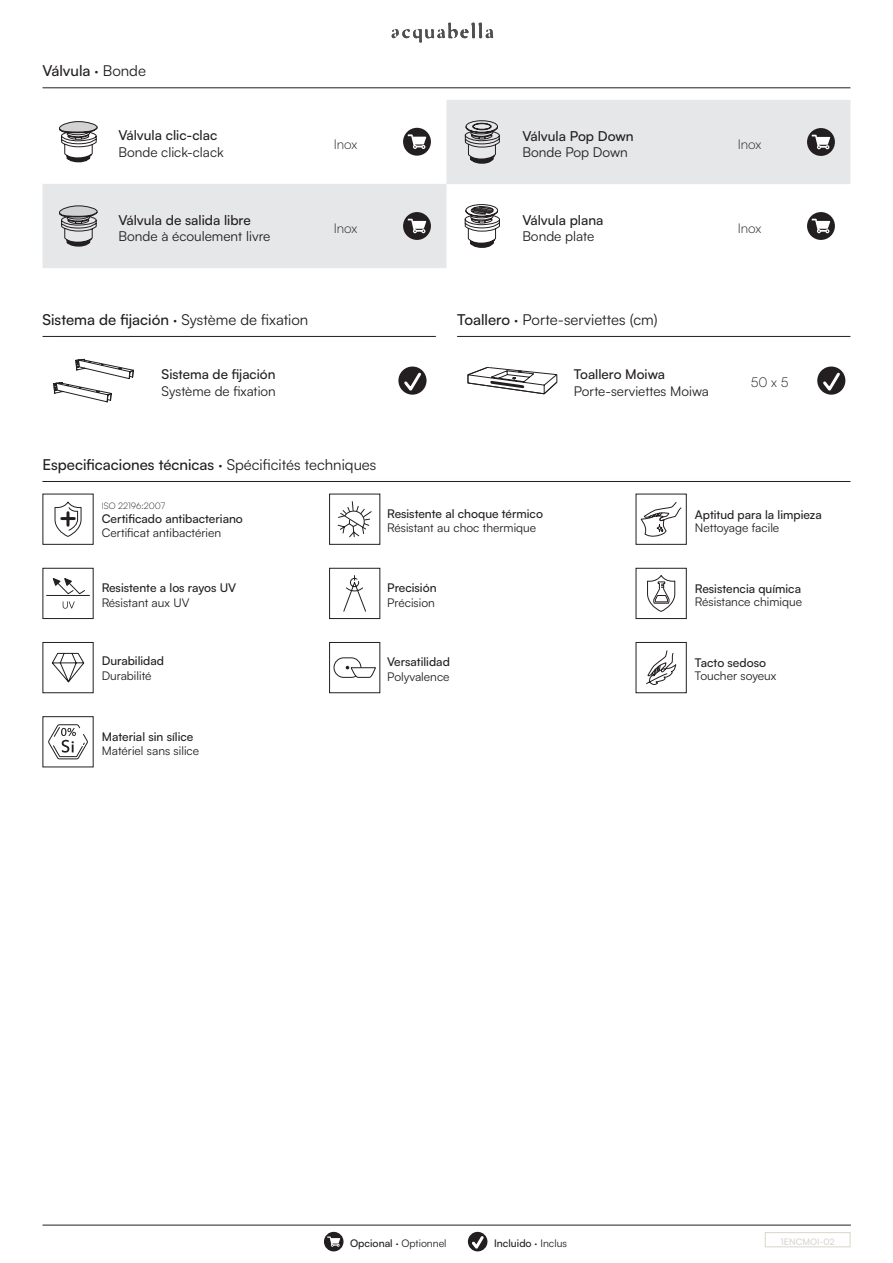
<style>
.page{position:relative;width:893px;height:1263px;background:#fff}
.page>*{position:absolute;margin:0;border:0;box-sizing:border-box;transform-origin:0 0}
.t1{font:15px "Satoshi";color:#231f20}
.t2{font:500 15px "Satoshi";color:#231f20}
.t3{font:500 13.65px "Satoshi";color:#231f20}
.t4{font:13.65px "Satoshi";color:#231f20}
.t5{font:13.5px "Satoshi";color:#231f20}
.t6{font:500 13.5px "Satoshi";color:#231f20}
.t7{font:300 13.5px "Satoshi";color:#231f20}
.t8{font:500 12px "Satoshi";color:#231f20}
.t9{font:12px "Satoshi";color:#231f20}
.t10{font:10.5px "Satoshi";color:#231f20}
.t11{font:500 10.5px "Satoshi";color:#231f20}
.t12{font:300 9px "Satoshi";color:#231f20}
.t13{font:500 9px "Satoshi";color:#d7d6cd}
.s1{font-weight:400}
.s2{font-weight:500}
</style>
<div class="page">
<div style="left:765px;top:1232px;width:85px;height:15px;border:1px solid #d9d5ca"></div>
<hr style="left:43px;top:1225px;width:808px;height:1px;background:#231f20">
<hr style="left:43px;top:88px;width:807px;height:1px;background:#231f20">
<hr style="left:42px;top:481px;width:808px;height:1px;background:#231f20">
<svg style="left:324px;top:1232px;width:19px;height:19px"></svg>
<svg style="left:468px;top:1232px;width:19px;height:19px"></svg>
<div style="left:636px;top:494px;width:51px;height:51px;border:1px solid #231f20"></div>
<svg style="left:640px;top:502px;width:42px;height:35px"></svg>
<svg style="left:54px;top:501px;width:28px;height:36px"></svg>
<svg style="left:337px;top:501px;width:35px;height:37px"></svg>
<div style="left:329px;top:494px;width:51px;height:51px;border:1px solid #231f20"></div>
<div style="left:43px;top:568px;width:51px;height:51px;border:1px solid #231f20"></div>
<svg style="left:46px;top:578px;width:44px;height:31px"></svg>
<div style="left:636px;top:568px;width:51px;height:51px;border:1px solid #231f20"></div>
<svg style="left:647px;top:575px;width:28px;height:37px"></svg>
<div style="left:43px;top:642px;width:51px;height:51px;border:1px solid #231f20"></div>
<svg style="left:51px;top:652px;width:34px;height:31px"></svg>
<div style="left:329px;top:642px;width:51px;height:51px;border:1px solid #231f20"></div>
<div style="left:334px;top:657px;width:27px;height:21px;border:1px solid #231f20;border-radius:10px"></div>
<svg style="left:346px;top:666px;width:30px;height:12px"></svg>
<div style="left:636px;top:642px;width:51px;height:51px;border:1px solid #231f20"></div>
<svg style="left:646px;top:650px;width:30px;height:35px"></svg>
<div style="left:329px;top:568px;width:51px;height:51px;border:1px solid #231f20"></div>
<svg style="left:343px;top:575px;width:23px;height:37px"></svg>
<svg style="left:48px;top:724px;width:40px;height:36px"></svg>
<svg style="left:392px;top:23px;width:101px;height:20px"></svg>
<svg style="left:43px;top:100px;width:807px;height:168px"></svg>
<hr style="left:43px;top:336px;width:393px;height:1px;background:#231f20">
<svg style="left:53px;top:358px;width:81px;height:44px"></svg>
<svg style="left:398px;top:366px;width:29px;height:29px"></svg>
<svg style="left:401px;top:370px;width:23px;height:24px"></svg>
<svg style="left:467px;top:367px;width:90px;height:27px"></svg>
<svg style="left:817px;top:366px;width:28px;height:29px"></svg>
<svg style="left:820px;top:370px;width:22px;height:24px"></svg>
<hr style="left:457px;top:336px;width:393px;height:1px;background:#231f20">
<p class="t2" style="left:43px;top:61px;width:105px">Válvula <span class="s1">· Bonde</span></p>
<p class="t3" style="left:118px;top:126px;width:100px">Válvula clic-clac</p>
<p class="t4" style="left:118px;top:143px;width:107px">Bonde click-clack</p>
<p class="t3" style="left:118px;top:210px;width:134px">Válvula de salida libre</p>
<p class="t4" style="left:118px;top:227px;width:153px">Bonde à écoulement livre</p>
<p class="t7" style="left:334px;top:135px;width:25px">Inox</p>
<p class="t7" style="left:334px;top:219px;width:25px">Inox</p>
<p class="t3" style="left:522px;top:126px;width:113px">Válvula Pop Down</p>
<p class="t4" style="left:522px;top:143px;width:107px">Bonde Pop Down</p>
<p class="t3" style="left:522px;top:210px;width:83px">Válvula plana</p>
<p class="t4" style="left:522px;top:227px;width:73px">Bonde plate</p>
<p class="t7" style="left:738px;top:135px;width:25px">Inox</p>
<p class="t7" style="left:738px;top:219px;width:25px">Inox</p>
<p class="t1" style="left:43px;top:310px;width:267px"><span class="s2">Sistema de fijación</span> · Système de fixation</p>
<p class="t6" style="left:162px;top:365px;width:115px">Sistema de fijación</p>
<p class="t5" style="left:162px;top:382px;width:116px">Système de fixation</p>
<p class="t1" style="left:457px;top:310px;width:202px"><span class="s2">Toallero</span> · Porte-serviettes (cm)</p>
<p class="t6" style="left:574px;top:365px;width:93px">Toallero Moiwa</p>
<p class="t5" style="left:574px;top:382px;width:137px">Porte-serviettes Moiwa</p>
<p class="t7" style="left:751px;top:374px;width:39px">50 x 5</p>
<p class="t2" style="left:42px;top:454px;width:335px">Especificaciones técnicas <span class="s1">· Spécificités techniques</span></p>
<p class="t12" style="left:102px;top:500px;width:65px">ISO 22196:2007</p>
<p class="t8" style="left:102px;top:510px;width:143px">Certificado antibacteriano</p>
<p class="t9" style="left:102px;top:525px;width:121px">Certificat antibactérien</p>
<p class="t8" style="left:387px;top:505px;width:157px">Resistente al choque térmico</p>
<p class="t9" style="left:387px;top:520px;width:150px">Résistant au choc thermique</p>
<p class="t8" style="left:102px;top:580px;width:136px">Resistente a los rayos UV</p>
<p class="t9" style="left:102px;top:594px;width:89px">Résistant aux UV</p>
<p class="t8" style="left:387px;top:580px;width:51px">Precisión</p>
<p class="t9" style="left:387px;top:594px;width:49px">Précision</p>
<p class="t8" style="left:102px;top:653px;width:64px">Durabilidad</p>
<p class="t9" style="left:102px;top:667px;width:51px">Durabilité</p>
<p class="t8" style="left:102px;top:728px;width:93px">Material sin sílice</p>
<p class="t9" style="left:102px;top:742px;width:99px">Matériel sans silice</p>
<p class="t8" style="left:387px;top:654px;width:64px">Versatilidad</p>
<p class="t9" style="left:387px;top:668px;width:64px">Polyvalence</p>
<p class="t8" style="left:695px;top:506px;width:128px">Aptitud para la limpieza</p>
<p class="t9" style="left:695px;top:520px;width:86px">Nettoyage facile</p>
<p class="t8" style="left:695px;top:580px;width:108px">Resistencia química</p>
<p class="t9" style="left:695px;top:594px;width:109px">Résistance chimique</p>
<p class="t8" style="left:695px;top:654px;width:73px">Tacto sedoso</p>
<p class="t9" style="left:695px;top:668px;width:83px">Toucher soyeux</p>
<p class="t10" style="left:350px;top:1236px;width:98px"><span class="s2">Opcional</span> · Optionnel</p>
<p class="t11" style="left:494px;top:1236px;width:74px">Incluido <span class="s1">· Inclus</span></p>
<p class="t13" style="left:780px;top:1235px;width:56px">1ENCMOI-02</p>
</div>
